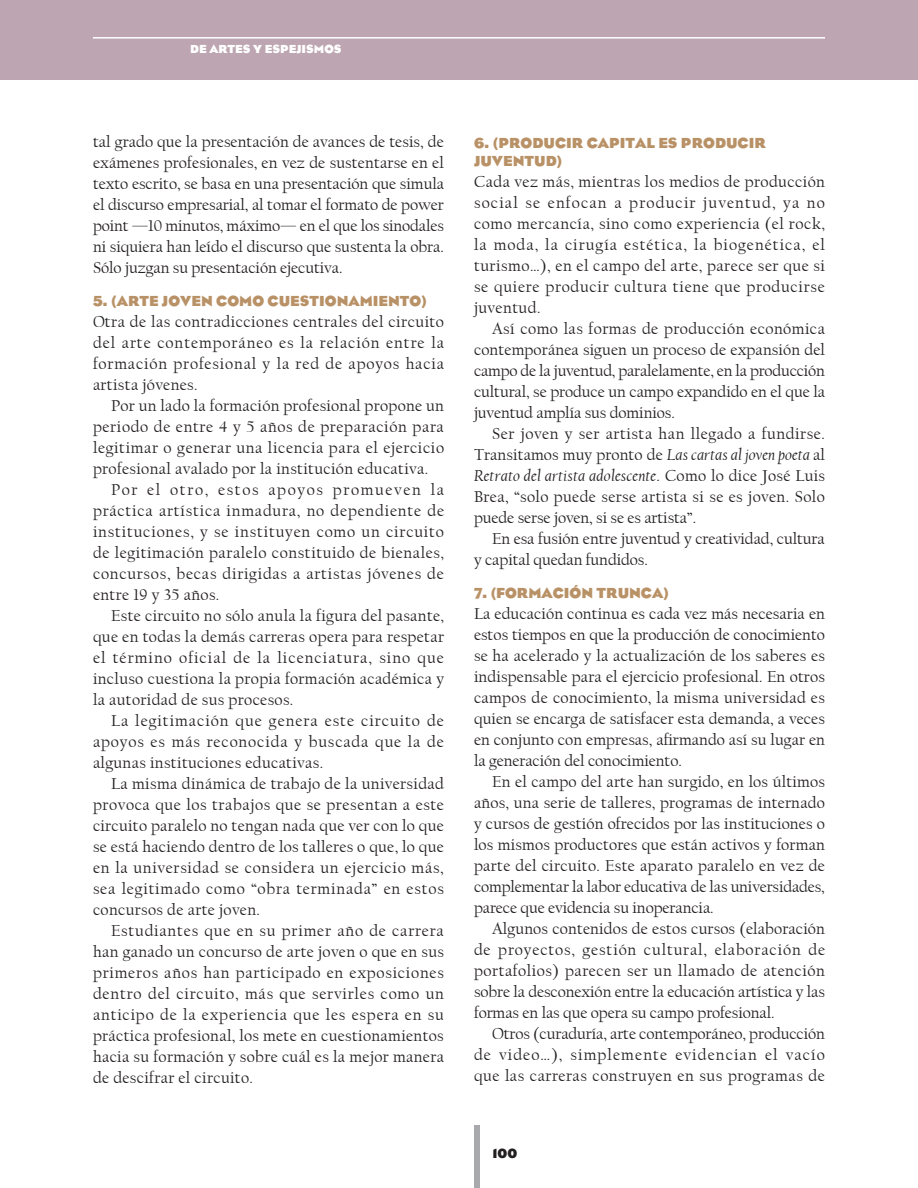
<style>
.page{position:relative;width:918px;height:1188px;background:#fff}
.page>*{position:absolute;margin:0;border:0;box-sizing:border-box;transform-origin:0 0}
.t1{font:16.5px/21px "Californian FB";letter-spacing:.02em;color:#231f20;text-align:justify}
.t2{font:16.5px "Californian FB";letter-spacing:.05em;color:#231f20}
.t3{font:16.5px "Californian FB";letter-spacing:.04em;color:#231f20}
.t4{font:16.5px "Californian FB";letter-spacing:.045em;color:#231f20}
.t5{font:16.5px "Californian FB";letter-spacing:.06em;color:#231f20}
.t6{font:16.5px/21px "Californian FB";letter-spacing:-.005em;color:#231f20}
.t7{font:16.5px "Californian FB";letter-spacing:.055em;color:#231f20}
.t8{font:16.5px "Californian FB";letter-spacing:.095em;color:#231f20}
.t9{font:700 15px/18px "Eagle";color:#b99166}
.t10{font:700 13.5px "Eagle";color:#231f20}
.t11{font:700 12px "Eagle";color:#fff}
.s1{font-style:italic}
</style>
<div class="page">
<div style="left:0;top:0;width:918px;height:80px;background:#bda5b1"></div>
<hr style="left:93px;top:37px;width:732px;height:2px;background:#fff">
<div style="left:474px;top:1125px;width:6px;height:63px;background:#a8a9ad"></div>
<p class="t11" style="left:190px;top:42px;width:46px">DE ARTES</p>
<p class="t11" style="left:253px;top:42px;width:89px">Y ESPEJISMOS</p>
<p class="t1" style="left:93px;top:132px;width:353px">tal grado que la presentación de avances de tesis, de exámenes profesionales, en vez de sustentarse en el texto escrito, se basa en una presentación que simula el discurso empresarial, al tomar el formato de power point —10 minutos, máximo— en el que los sinodales ni siquiera han leído el discurso que sustenta la obra.<br>Sólo juzgan su presentación ejecutiva.</p>
<p class="t9" style="left:93px;top:292px;width:207px">5. (ARTE JOVEN COMO CUESTI</p>
<p class="t9" style="left:325px;top:292px;width:104px">ONAMIE NTO)</p>
<p class="t1" style="left:93px;top:312px;width:353px">Otra de las contradicciones centrales del circuito del arte contemporáneo es la relación entre la formación profesional y la red de apoyos hacia artista jóvenes.</p>
<p class="t1" style="left:111px;top:396px;width:334px">Por un lado la formación profesional propone un</p>
<p class="t3" style="left:93px;top:418px;width:352px">periodo de entre 4 y 5 años de preparación para</p>
<p class="t3" style="left:93px;top:439px;width:353px">legitimar o generar una licencia para el ejercicio</p>
<p class="t1" style="left:93px;top:459px;width:337px">profesional avalado por la institución educativa.</p>
<p class="t8" style="left:111px;top:481px;width:335px">Por el otro, estos apoyos promueven la</p>
<p class="t2" style="left:93px;top:502px;width:353px">práctica artística inmadura, no dependiente de</p>
<p class="t2" style="left:93px;top:523px;width:353px">instituciones, y se instituyen como un circuito</p>
<p class="t1" style="left:93px;top:543px;width:353px">de legitimación paralelo constituido de bienales,</p>
<p class="t4" style="left:93px;top:565px;width:352px">concursos, becas dirigidas a artistas jóvenes de</p>
<p class="t1" style="left:93px;top:585px;width:128px">entre 19 y 35 años.</p>
<p class="t1" style="left:111px;top:606px;width:335px">Este circuito no sólo anula la figura del pasante,</p>
<p class="t1" style="left:93px;top:627px;width:353px">que en todas la demás carreras opera para respetar</p>
<p class="t5" style="left:93px;top:649px;width:353px">el término oficial de la licenciatura, sino que</p>
<p class="t1" style="left:93px;top:669px;width:353px">incluso cuestiona la propia formación académica y</p>
<p class="t1" style="left:93px;top:690px;width:202px">la autoridad de sus procesos.</p>
<p class="t5" style="left:111px;top:712px;width:334px">La legitimación que genera este circuito de</p>
<p class="t7" style="left:93px;top:733px;width:352px">apoyos es más reconocida y buscada que la de</p>
<p class="t1" style="left:93px;top:753px;width:232px">algunas instituciones educativas.</p>
<p class="t1" style="left:111px;top:774px;width:334px">La misma dinámica de trabajo de la universidad</p>
<p class="t1" style="left:93px;top:795px;width:353px">provoca que los trabajos que se presentan a este</p>
<p class="t1" style="left:93px;top:816px;width:352px">circuito paralelo no tengan nada que ver con lo que</p>
<p class="t1" style="left:93px;top:837px;width:352px">se está haciendo dentro de los talleres o que, lo que</p>
<p class="t3" style="left:93px;top:859px;width:352px">en la universidad se considera un ejercicio más,</p>
<p class="t2" style="left:93px;top:880px;width:352px">sea legitimado como “obra terminada” en estos</p>
<p class="t1" style="left:93px;top:900px;width:169px">concursos de arte joven.</p>
<p class="t2" style="left:111px;top:922px;width:334px">Estudiantes que en su primer año de carrera</p>
<p class="t1" style="left:93px;top:942px;width:353px">han ganado un concurso de arte joven o que en sus</p>
<p class="t4" style="left:93px;top:964px;width:352px">primeros años han participado en exposiciones</p>
<p class="t2" style="left:93px;top:985px;width:353px">dentro del circuito, más que servirles como un</p>
<p class="t2" style="left:93px;top:1006px;width:352px">anticipo de la experiencia que les espera en su</p>
<p class="t1" style="left:93px;top:1026px;width:352px">práctica profesional, los mete en cuestionamientos</p>
<p class="t1" style="left:93px;top:1047px;width:353px">hacia su formación y sobre cuál es la mejor manera</p>
<p class="t1" style="left:93px;top:1068px;width:162px">de descifrar el circuito.</p>
<p class="t9" style="left:474px;top:134px;width:293px">6. (PRODUCIR CAPITAL ES PRODUCIR<br>JUVENTUD)</p>
<p class="t1" style="left:474px;top:172px;width:353px">Cada vez más, mientras los medios de producción social se enfocan a producir juventud, ya no como mercancía, sino como experiencia (el rock, la moda, la cirugía estética, la biogenética, el turismo…), en el campo del arte, parece ser que si se quiere producir cultura tiene que producirse juventud.</p>
<p class="t1" style="left:474px;top:319px;width:353px;text-indent:18px">Así como las formas de producción económica contemporánea siguen un proceso de expansión del campo de la juventud, paralelamente, en la producción cultural, se produce un campo expandido en el que la juventud amplía sus dominios.</p>
<p class="t1" style="left:474px;top:424px;width:352px;text-indent:18px">Ser joven y ser artista han llegado a fundirse.<br>Transitamos muy pronto de <span class="s1">Las cartas al joven poeta</span> al <span class="s1">Retrato del artista adolescente</span>. Como lo dice José Luis Brea, “solo puede serse artista si se es joven. Solo puede serse joven, si se es artista”.</p>
<p class="t6" style="left:474px;top:529px;width:352px;text-indent:18px">En esa fusión entre juventud y creatividad, cultura y capital quedan fundidos.</p>
<p class="t9" style="left:474px;top:584px;width:196px">7. (FORMACIÓN TRUNCA)</p>
<p class="t1" style="left:474px;top:604px;width:353px">La educación continua es cada vez más necesaria en estos tiempos en que la producción de conocimiento se ha acelerado y la actualización de los saberes es indispensable para el ejercicio profesional. En otros campos de conocimiento, la misma universidad es quien se encarga de satisfacer esta demanda, a veces en conjunto con empresas, afirmando así su lugar en la generación del conocimiento.</p>
<p class="t1" style="left:474px;top:772px;width:353px;text-indent:18px">En el campo del arte han surgido, en los últimos años, una serie de talleres, programas de internado y cursos de gestión ofrecidos por las instituciones o los mismos productores que están activos y forman parte del circuito. Este aparato paralelo en vez de complementar la labor educativa de las universidades, parece que evidencia su inoperancia.</p>
<p class="t1" style="left:474px;top:919px;width:353px;text-indent:18px">Algunos contenidos de estos cursos (elaboración de proyectos, gestión cultural, elaboración de portafolios) parecen ser un llamado de atención sobre la desconexión entre la educación artística y las formas en las que opera su campo profesional.</p>
<p class="t1" style="left:474px;top:1024px;width:353px;text-indent:18px">Otros (curaduría, arte contemporáneo, producción de video…), simplemente evidencian el vacío que las carreras construyen en sus programas de</p>
<p class="t10" style="left:492px;top:1146px;width:26px">100</p>
</div>
